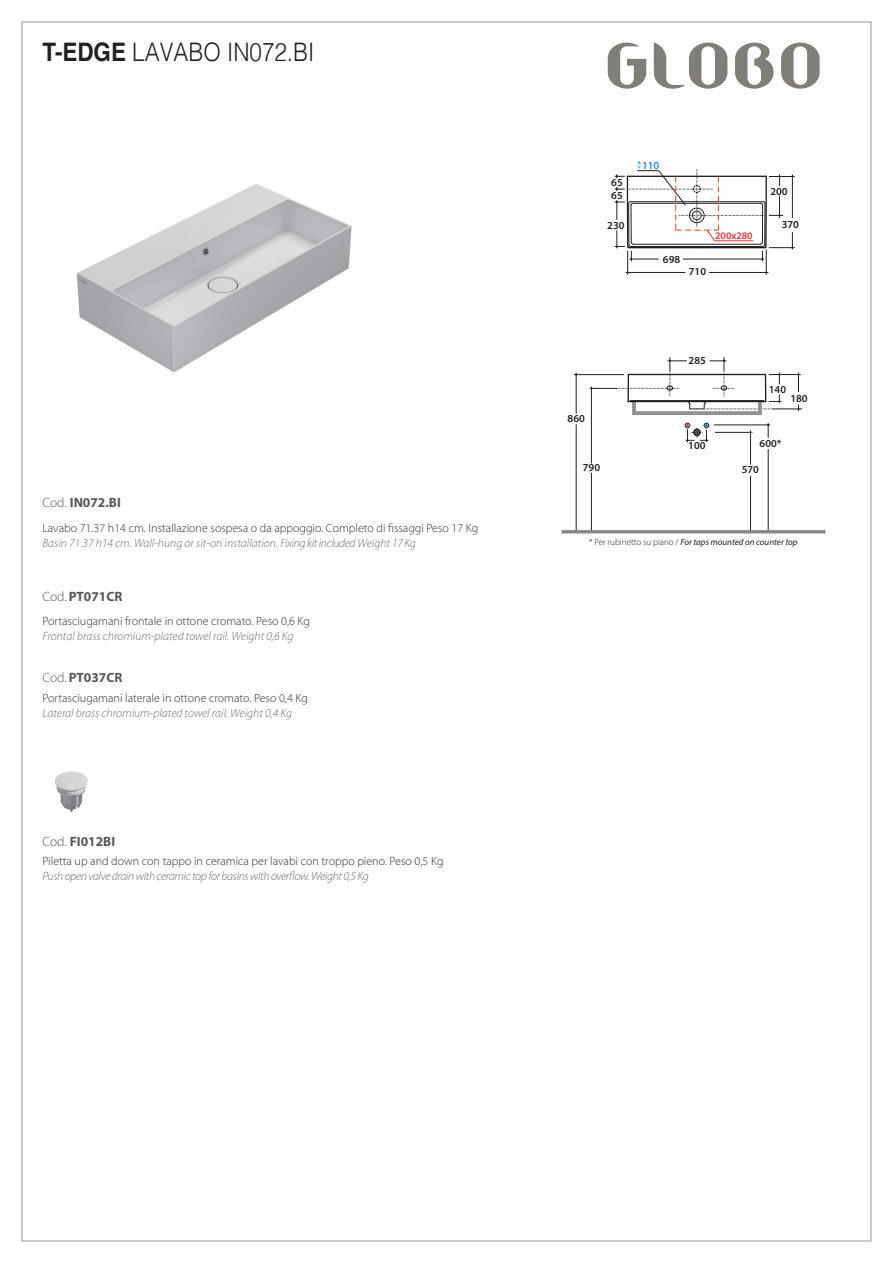
<style>
.page{position:relative;width:893px;height:1263px;background:#fff}
.page>*{position:absolute;margin:0;border:0;box-sizing:border-box;transform-origin:0 0}
.t1{font:300 25.5px "Helvetica";color:#231f20;scale:.88 1}
.t2{font:700 13.5px "Myriad Pro";color:#57585a}
.t3{font:300 12px "Myriad Pro";color:#312f30}
.t4{font:italic 300 12px "Myriad Pro";letter-spacing:-.005em;color:#6c6d70}
.t5{font:italic 300 12px "Myriad Pro";letter-spacing:-.03em;color:#6c6d70}
.t6{font:600 10.8px/12.9px "Myriad Pro";color:#231f20}
.t7{font:600 10.8px "Myriad Pro";color:#1e8acb}
.t8{font:600 10.05px "Myriad Pro";color:#ee2f2d}
.t9{font:italic 9px "Myriad Pro";color:#231f20}
.s1{font-weight:700}
.s2{font-weight:300}
.s3{font-weight:300;font-style:normal}
</style>
<div class="page">
<svg style="left:781px;top:43px;width:39px;height:46px"></svg>
<svg style="left:735px;top:43px;width:38px;height:46px"></svg>
<svg style="left:608px;top:43px;width:38px;height:46px"></svg>
<svg style="left:654px;top:43px;width:73px;height:46px"></svg>
<img style="left:76px;top:184px;width:276px;height:189px">
<svg style="left:615px;top:161px;width:180px;height:114px"></svg>
<hr style="left:576px;top:424px;width:1px;height:108px;background:#231f20">
<hr style="left:576px;top:373px;width:1px;height:41px;background:#231f20">
<hr style="left:574px;top:374px;width:50px;height:1px;background:#231f20">
<hr style="left:591px;top:473px;width:1px;height:59px;background:#231f20">
<hr style="left:591px;top:387px;width:1px;height:76px;background:#231f20">
<hr style="left:715px;top:432px;width:37px;height:1px;background:#231f20">
<hr style="left:750px;top:476px;width:1px;height:56px;background:#231f20">
<hr style="left:750px;top:430px;width:1px;height:35px;background:#231f20">
<hr style="left:714px;top:425px;width:56px;height:1px;background:#231f20">
<hr style="left:768px;top:449px;width:1px;height:82px;background:#231f20">
<svg style="left:767px;top:423px;width:2px;height:15px"></svg>
<svg style="left:685px;top:423px;width:24px;height:19px"></svg>
<hr style="left:561px;top:530px;width:264px;height:3px;background:#848689">
<hr style="left:772px;top:409px;width:30px;height:1px;background:#231f20">
<svg style="left:590px;top:357px;width:211px;height:58px"></svg>
<img style="left:54px;top:771px;width:34px;height:41px">
<h1 class="t1" style="left:43px;top:30px;width:310px"><span class="s1">T-EDGE</span> LAVABO IN072.BI</h1>
<p class="t2" style="left:43px;top:494px;width:80px"><span class="s2">Cod.</span> IN072.BI</p>
<p class="t6" style="left:611px;top:175px;width:13px">65<br>65</p>
<p class="t6" style="left:607px;top:218px;width:19px">230</p>
<p class="t6" style="left:611px;top:224px;width:13px">65</p>
<p class="t7" style="left:642px;top:158px;width:19px">110</p>
<p class="t6" style="left:663px;top:252px;width:19px">698</p>
<p class="t6" style="left:689px;top:265px;width:19px">710</p>
<p class="t8" style="left:715px;top:229px;width:39px">200x280</p>
<p class="t6" style="left:770px;top:184px;width:19px">200</p>
<p class="t6" style="left:782px;top:218px;width:19px">370</p>
<p class="t6" style="left:568px;top:412px;width:19px">860</p>
<p class="t6" style="left:583px;top:461px;width:19px">790</p>
<p class="t6" style="left:689px;top:354px;width:19px">285</p>
<p class="t6" style="left:688px;top:439px;width:19px">100</p>
<p class="t6" style="left:769px;top:382px;width:19px">140</p>
<p class="t6" style="left:760px;top:388px;width:23px">600*</p>
<p class="t6" style="left:790px;top:392px;width:19px">180</p>
<p class="t6" style="left:760px;top:437px;width:23px">600*</p>
<p class="t6" style="left:742px;top:463px;width:19px">570</p>
<p class="t3" style="left:43px;top:521px;width:437px">Lavabo 71.37 h14 cm. Installazione sospesa o da appoggio. Completo di fissaggi Peso 17 Kg</p>
<p class="t4" style="left:43px;top:535px;width:375px">Basin 71.37 h14 cm. Wall-hung or sit-on installation. Fixing kit included Weight 17 Kg</p>
<p class="t9" style="left:589px;top:537px;width:210px"><span class="s3">* Per rubinetto su piano /</span> For taps mounted on counter top</p>
<p class="t2" style="left:43px;top:588px;width:81px"><span class="s2">Cod.</span> PT071CR</p>
<p class="t3" style="left:43px;top:614px;width:269px">Portasciugamani frontale in ottone cromato. Peso 0,6 Kg</p>
<p class="t4" style="left:43px;top:628px;width:253px">Frontal brass chromium-plated towel rail. Weight 0,6 Kg</p>
<p class="t2" style="left:43px;top:669px;width:81px"><span class="s2">Cod.</span> PT037CR</p>
<p class="t3" style="left:43px;top:691px;width:267px">Portasciugamani laterale in ottone cromato. Peso 0,4 Kg</p>
<p class="t4" style="left:43px;top:706px;width:251px">Lateral brass chromium-plated towel rail. Weight 0,4 Kg</p>
<p class="t2" style="left:43px;top:832px;width:74px"><span class="s2">Cod.</span> FI012BI</p>
<p class="t3" style="left:43px;top:855px;width:403px">Piletta up and down con tappo in ceramica per lavabi con troppo pieno. Peso 0,5 Kg</p>
<p class="t5" style="left:43px;top:869px;width:328px">Push open valve drain with ceramic top for basins with overflow. Weight 0,5 Kg</p>
</div>
